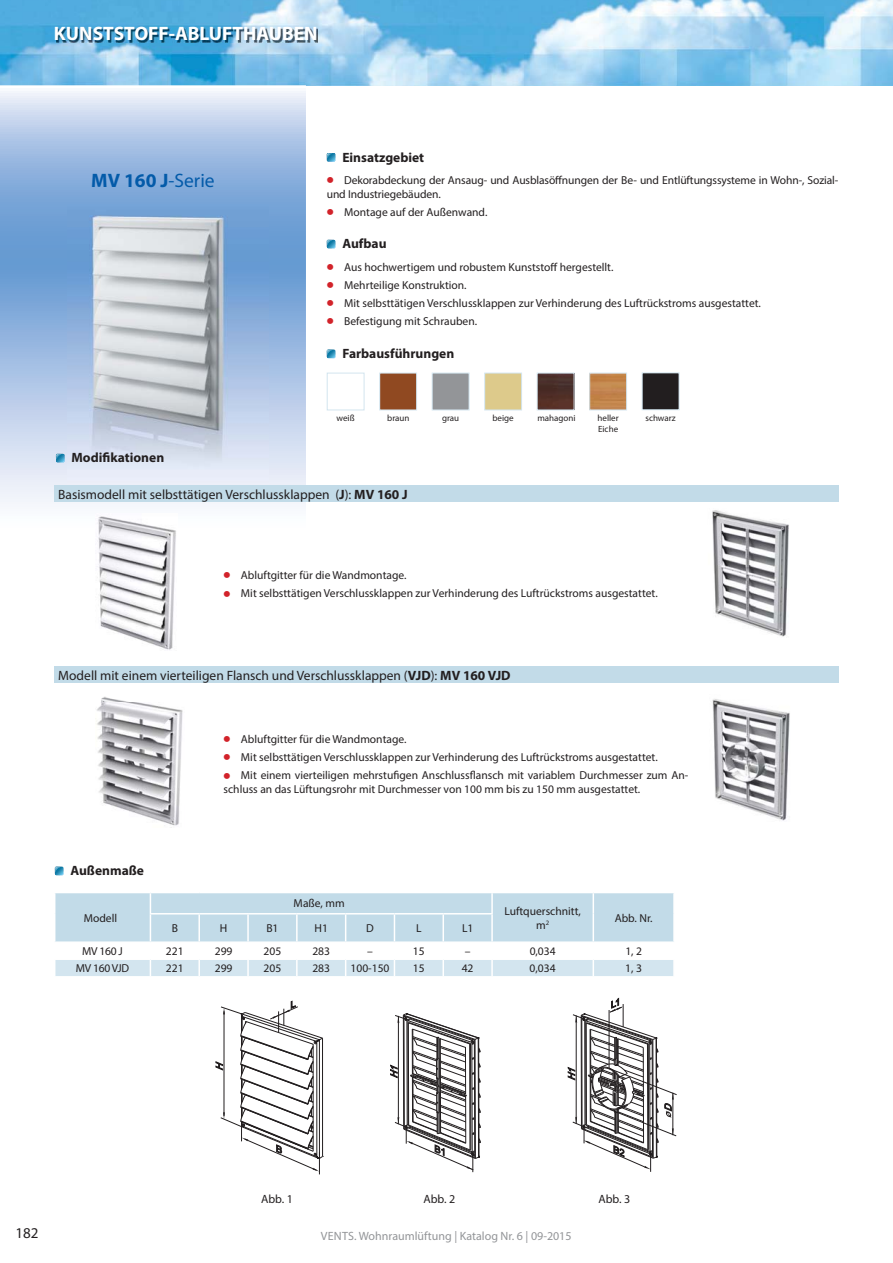
<style>
.page{position:relative;width:893px;height:1263px;background:#fff}
.page>*{position:absolute;margin:0;border:0;box-sizing:border-box;transform-origin:0 0}
.t1{font:700 19.5px "Myriad Pro";color:#fff}
.t2{font:700 19.5px "Myriad Pro";color:#035ba9}
.t3{font:15px "Myriad Pro";color:#231f20}
.t4{font:13.5px "Myriad Pro";color:#231f20}
.t5{font:700 13.5px "Myriad Pro";color:#231f20}
.t6{font:12px "Myriad Pro";color:#939598}
.t7{font:12px "Myriad Pro";color:#231f20}
.t8{font:11.55px/13.8px "Myriad Pro";color:#231f20}
.t9{font:9px/10.8px "Myriad Pro";color:#231f20}
.s1{font-weight:400}
.s2{font-family:"Free Set C";font-weight:700;font-size:17.25px;color:#d2232a}
.s3{font-weight:700}
</style>
<div class="page">
<img style="left:0;top:0;width:892px;height:85px">
<svg style="left:0;top:85px;width:306px;height:419px"></svg>
<svg style="left:327px;top:153px;width:8px;height:8px"></svg>
<svg style="left:327px;top:240px;width:8px;height:8px"></svg>
<svg style="left:327px;top:350px;width:8px;height:8px"></svg>
<div style="left:327px;top:373px;width:37px;height:37px;border:1px solid #d3e5ef"></div>
<div style="left:380px;top:373px;width:37px;height:37px;background:#904921"></div>
<div style="left:379px;top:373px;width:38px;height:37px;border:1px solid #d3e5ef"></div>
<div style="left:432px;top:373px;width:37px;height:37px;background:#939598"></div>
<div style="left:432px;top:373px;width:37px;height:37px;border:1px solid #d3e5ef"></div>
<div style="left:485px;top:373px;width:36px;height:37px;background:#ddca8b"></div>
<div style="left:484px;top:373px;width:38px;height:37px;border:1px solid #d3e5ef"></div>
<img style="left:539px;top:375px;width:33px;height:33px">
<img style="left:591px;top:375px;width:34px;height:33px">
<div style="left:589px;top:373px;width:38px;height:37px;border:1px solid #d3e5ef"></div>
<div style="left:642px;top:373px;width:37px;height:37px;background:#221e1f"></div>
<div style="left:642px;top:372px;width:37px;height:38px;border:1px solid #d3e5ef"></div>
<svg style="left:216px;top:1001px;width:108px;height:173px"></svg>
<svg style="left:390px;top:1013px;width:91px;height:159px"></svg>
<svg style="left:568px;top:998px;width:109px;height:174px"></svg>
<img style="left:67px;top:205px;width:201px;height:280px">
<svg style="left:55px;top:893px;width:619px;height:83px"></svg>
<svg style="left:55px;top:867px;width:8px;height:8px"></svg>
<div style="left:54px;top:666px;width:784px;height:17px;background:#c2dbe8"></div>
<img style="left:712px;top:510px;width:77px;height:127px">
<img style="left:98px;top:516px;width:78px;height:134px">
<img style="left:712px;top:699px;width:78px;height:122px">
<img style="left:97px;top:696px;width:86px;height:130px">
<img style="left:57px;top:29px;width:261px;height:13px">
<svg style="left:56px;top:454px;width:8px;height:8px"></svg>
<div style="left:54px;top:485px;width:784px;height:17px;background:#c2dbe8"></div>
<h1 class="t1" style="left:54px;top:26px;width:265px">KUNSTSTOFF-ABLUFTHAUBEN</h1>
<h1 class="t2" style="left:91px;top:173px;width:125px">MV 160 J<span class="s1">-Serie</span></h1>
<p class="t5" style="left:342px;top:152px;width:83px">Einsatzgebiet</p>
<p class="t8" style="left:327px;top:174px;width:513px"><span class="s2">•</span> Dekorabdeckung der Ansaug- und Ausblasöffnungen der Be- und Entlüftungssysteme in Wohn-, Sozial&shy;und Industriegebäuden.</p>
<p class="t8" style="left:327px;top:206px;width:162px"><span class="s2">•</span> Montage auf der Außenwand.</p>
<p class="t5" style="left:342px;top:239px;width:46px">Aufbau</p>
<p class="t8" style="left:327px;top:261px;width:288px"><span class="s2">•</span> Aus hochwertigem und robustem Kunststoff hergestellt.</p>
<p class="t8" style="left:327px;top:279px;width:141px"><span class="s2">•</span> Mehrteilige Konstruktion.</p>
<p class="t8" style="left:327px;top:297px;width:436px"><span class="s2">•</span> Mit selbsttätigen Verschlussklappen zur Verhinderung des Luftrückstroms ausgestattet.</p>
<p class="t8" style="left:327px;top:315px;width:152px"><span class="s2">•</span> Befestigung mit Schrauben.</p>
<p class="t5" style="left:342px;top:348px;width:113px">Farbausführungen</p>
<p class="t9" style="left:337px;top:413px;width:20px">weiß</p>
<p class="t9" style="left:387px;top:413px;width:24px">braun</p>
<p class="t9" style="left:442px;top:413px;width:19px">grau</p>
<p class="t9" style="left:492px;top:413px;width:23px">beige</p>
<p class="t9" style="left:537px;top:413px;width:40px">mahagoni</p>
<p class="t9" style="left:597px;top:413px;width:23px">heller<br>Eiche</p>
<p class="t9" style="left:645px;top:413px;width:32px">schwarz</p>
<p class="t5" style="left:72px;top:453px;width:94px">Modifikationen</p>
<p class="t4" style="left:58px;top:489px;width:351px">Basismodell mit selbsttätigen Verschlussklappen (<span class="s3">J</span>): <span class="s3">MV 160 J</span></p>
<p class="t8" style="left:223px;top:569px;width:185px"><span class="s2">•</span> Abluftgitter für die Wandmontage.</p>
<p class="t8" style="left:223px;top:587px;width:436px"><span class="s2">•</span> Mit selbsttätigen Verschlussklappen zur Verhinderung des Luftrückstroms ausgestattet.</p>
<p class="t4" style="left:58px;top:670px;width:454px">Modell mit einem vierteiligen Flansch und Verschlussklappen (<span class="s3">VJD</span>): <span class="s3">MV 160 VJD</span></p>
<p class="t5" style="left:70px;top:866px;width:75px">Außenmaße</p>
<p class="t8" style="left:84px;top:912px;width:35px">Modell</p>
<p class="t8" style="left:223px;top:733px;width:185px"><span class="s2">•</span> Abluftgitter für die Wandmontage.</p>
<p class="t8" style="left:223px;top:751px;width:436px"><span class="s2">•</span> Mit selbsttätigen Verschlussklappen zur Verhinderung des Luftrückstroms ausgestattet.</p>
<p class="t8" style="left:223px;top:769px;width:466px"><span class="s2">•</span> Mit einem vierteiligen mehrstufigen Anschlussflansch mit variablem Durchmesser zum An&shy;schluss an das Lüftungsrohr mit Durchmesser von 100 mm bis zu 150 mm ausgestattet.</p>
<p class="t8" style="left:294px;top:897px;width:52px">Maße, mm</p>
<p class="t8" style="left:172px;top:922px;width:8px">B</p>
<p class="t8" style="left:220px;top:922px;width:9px">H</p>
<p class="t8" style="left:266px;top:922px;width:14px">B1</p>
<p class="t8" style="left:314px;top:922px;width:15px">H1</p>
<p class="t8" style="left:366px;top:922px;width:9px">D</p>
<p class="t8" style="left:416px;top:922px;width:7px">L</p>
<p class="t8" style="left:462px;top:922px;width:13px">L1</p>
<p class="t8" style="left:504px;top:905px;width:78px;text-align:center">Luftquerschnitt, m<sup>2</sup></p>
<p class="t8" style="left:615px;top:912px;width:39px">Abb. Nr.</p>
<p class="t8" style="left:82px;top:945px;width:42px">MV 160 J</p>
<p class="t8" style="left:166px;top:945px;width:19px">221</p>
<p class="t8" style="left:215px;top:945px;width:19px">299</p>
<p class="t8" style="left:264px;top:945px;width:19px">205</p>
<p class="t8" style="left:312px;top:945px;width:19px">283</p>
<p class="t8" style="left:367px;top:945px;width:7px">–</p>
<p class="t8" style="left:413px;top:945px;width:13px">15</p>
<p class="t8" style="left:465px;top:945px;width:7px">–</p>
<p class="t8" style="left:530px;top:945px;width:28px">0,034</p>
<p class="t8" style="left:625px;top:945px;width:18px">1, 2</p>
<p class="t8" style="left:76px;top:962px;width:55px">MV 160 VJD</p>
<p class="t8" style="left:166px;top:962px;width:19px">221</p>
<p class="t8" style="left:215px;top:962px;width:19px">299</p>
<p class="t8" style="left:264px;top:962px;width:19px">205</p>
<p class="t8" style="left:312px;top:962px;width:19px">283</p>
<p class="t8" style="left:350px;top:962px;width:41px">100-150</p>
<p class="t8" style="left:413px;top:962px;width:13px">15</p>
<p class="t8" style="left:462px;top:962px;width:13px">42</p>
<p class="t8" style="left:530px;top:962px;width:28px">0,034</p>
<p class="t8" style="left:625px;top:962px;width:18px">1, 3</p>
<p class="t7" style="left:261px;top:1195px;width:33px">Abb. 1</p>
<p class="t7" style="left:423px;top:1195px;width:33px">Abb. 2</p>
<p class="t7" style="left:598px;top:1195px;width:33px">Abb. 3</p>
<p class="t3" style="left:15px;top:1227px;width:25px">182</p>
<p class="t6" style="left:321px;top:1231px;width:252px">VENTS. Wohnraumlüftung | Katalog Nr. 6 | 09-2015</p>
</div>
